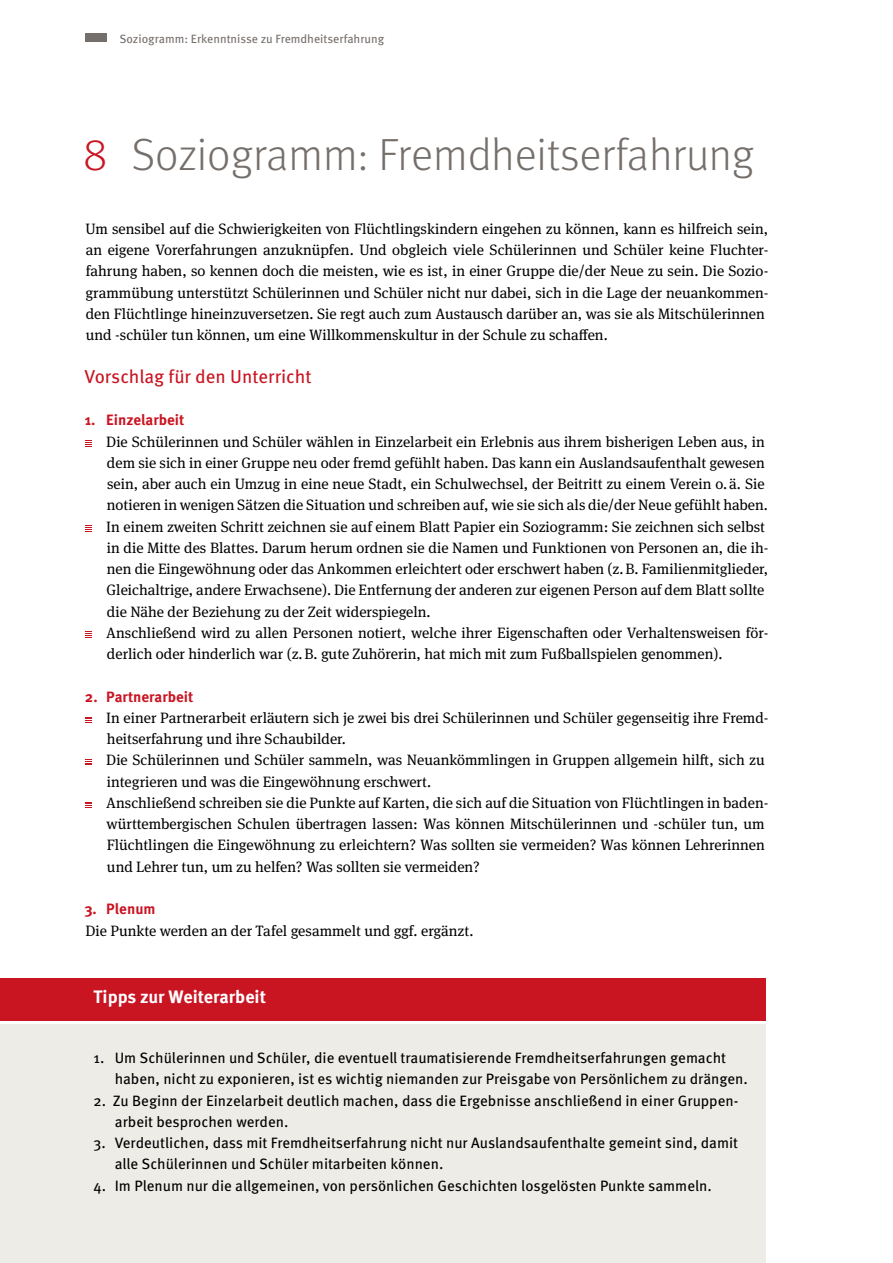
<style>
.page{position:relative;width:893px;height:1263px;background:#fff}
.page>*{position:absolute;margin:0;border:0;box-sizing:border-box;transform-origin:0 0}
.t1{font:300 45px "Meta Pro";color:#756f6b}
.t2{font:18.75px "Meta Pro";color:#c91422}
.t3{font:700 18px "Meta Pro";color:#fff}
.t4{font:15px/21.3px "Meta Serif Pro";color:#000}
.t5{font:15px/21.3px "Meta Pro";color:#000}
.t6{font:12px "Meta Pro";color:#756f6b}
.s1{color:#c91422}
.s2{font-family:"Meta Pro";font-weight:700;color:#c91422}
</style>
<div class="page">
<div style="left:85px;top:34px;width:21px;height:8px;background:#756f6b"></div>
<div style="left:0;top:1025px;width:609px;height:238px;background:#eeece7"></div>
<div style="left:0;top:978px;width:316px;height:42px;background:#c91422"></div>
<div style="left:85px;top:1025px;width:680px;height:238px;background:#eeece7"></div>
<svg style="left:85px;top:440px;width:6px;height:7px"></svg>
<svg style="left:85px;top:525px;width:6px;height:7px"></svg>
<svg style="left:85px;top:631px;width:6px;height:7px"></svg>
<svg style="left:85px;top:717px;width:6px;height:6px"></svg>
<svg style="left:85px;top:759px;width:6px;height:6px"></svg>
<svg style="left:85px;top:802px;width:6px;height:6px"></svg>
<div style="left:85px;top:978px;width:680px;height:42px;background:#c91422"></div>
<p class="t6" style="left:119px;top:29px;width:266px">Soziogramm: Erkenntnisse zu Fremdheitserfahrung</p>
<p class="t1" style="left:82px;top:122px;width:673px"><span class="s1">8</span> Soziogramm: Fremdheitserfahrung</p>
<p class="t4" style="left:85px;top:217px;width:685px">Um sensibel auf die Schwierigkeiten von Flüchtlingskindern eingehen zu können, kann es hilfreich sein, an eigene Vorerfahrungen anzuknüpfen. Und obgleich viele Schülerinnen und Schüler keine Fluchter&shy;fahrung haben, so kennen doch die meisten, wie es ist, in einer Gruppe die/der Neue zu sein. Die Sozio&shy;grammübung unterstützt Schülerinnen und Schüler nicht nur dabei, sich in die Lage der neuankommen&shy;den Flüchtlinge hineinzuversetzen. Sie regt auch zum Austausch darüber an, was sie als Mitschülerinnen und -schüler tun können, um eine Willkommenskultur in der Schule zu schaffen.</p>
<p class="t2" style="left:85px;top:362px;width:229px">Vorschlag für den Unterricht</p>
<p class="t4" style="left:106px;top:409px;width:664px;text-indent:-22px"><span class="s2">1. Einzelarbeit<br></span>Die Schülerinnen und Schüler wählen in Einzelarbeit ein Erlebnis aus ihrem bisherigen Leben aus, in dem sie sich in einer Gruppe neu oder fremd gefühlt haben. Das kann ein Auslandsaufenthalt gewesen sein, aber auch ein Umzug in eine neue Stadt, ein Schulwechsel, der Beitritt zu einem Verein o.ä. Sie notieren in wenigen Sätzen die Situation und schreiben auf, wie sie sich als die/der Neue gefühlt haben.<br>In einem zweiten Schritt zeichnen sie auf einem Blatt Papier ein Soziogramm: Sie zeichnen sich selbst in die Mitte des Blattes. Darum herum ordnen sie die Namen und Funktionen von Personen an, die ih&shy;nen die Eingewöhnung oder das Ankommen erleichtert oder erschwert haben (z.B. Familienmitglieder, Gleichaltrige, andere Erwachsene). Die Entfernung der anderen zur eigenen Person auf dem Blatt sollte die Nähe der Beziehung zu der Zeit widerspiegeln.<br>Anschließend wird zu allen Personen notiert, welche ihrer Eigenschaften oder Verhaltensweisen för&shy;derlich oder hinderlich war (z.B. gute Zuhörerin, hat mich mit zum Fußballspielen genommen).</p>
<p class="t4" style="left:106px;top:685px;width:664px;text-indent:-21px"><span class="s2">2. Partnerarbeit<br></span>In einer Partnerarbeit erläutern sich je zwei bis drei Schülerinnen und Schüler gegenseitig ihre Fremd&shy;heitserfahrung und ihre Schaubilder.<br>Die Schülerinnen und Schüler sammeln, was Neuankömmlingen in Gruppen allgemein hilft, sich zu integrieren und was die Eingewöhnung erschwert.<br>Anschließend schreiben sie die Punkte auf Karten, die sich auf die Situation von Flüchtlingen in baden&shy;württembergischen Schulen übertragen lassen: Was können Mitschülerinnen und -schüler tun, um Flüchtlingen die Eingewöhnung zu erleichtern? Was sollten sie vermeiden? Was können Lehrerinnen und Lehrer tun, um zu helfen? Was sollten sie vermeiden?</p>
<p class="t4" style="left:84px;top:898px;width:391px"><span class="s2">3. Plenum<br></span>Die Punkte werden an der Tafel gesammelt und ggf. ergänzt.</p>
<p class="t3" style="left:94px;top:983px;width:174px">Tipps zur Weiterarbeit</p>
<p class="t5" style="left:115px;top:1046px;width:635px;text-indent:-21px">1. Um Schülerinnen und Schüler, die eventuell traumatisierende Fremdheitserfahrungen gemacht haben, nicht zu exponieren, ist es wichtig niemanden zur Preisgabe von Persönlichem zu drängen.</p>
<p class="t5" style="left:115px;top:1089px;width:625px;text-indent:-21px">2. Zu Beginn der Einzelarbeit deutlich machen, dass die Ergebnisse anschließend in einer Gruppen&shy;arbeit besprochen werden.</p>
<p class="t5" style="left:115px;top:1131px;width:625px;text-indent:-21px">3. Verdeutlichen, dass mit Fremdheitserfahrung nicht nur Auslandsaufenthalte gemeint sind, damit alle Schülerinnen und Schüler mitarbeiten können.</p>
<p class="t5" style="left:94px;top:1174px;width:620px">4. Im Plenum nur die allgemeinen, von persönlichen Geschichten losgelösten Punkte sammeln.</p>
</div>
